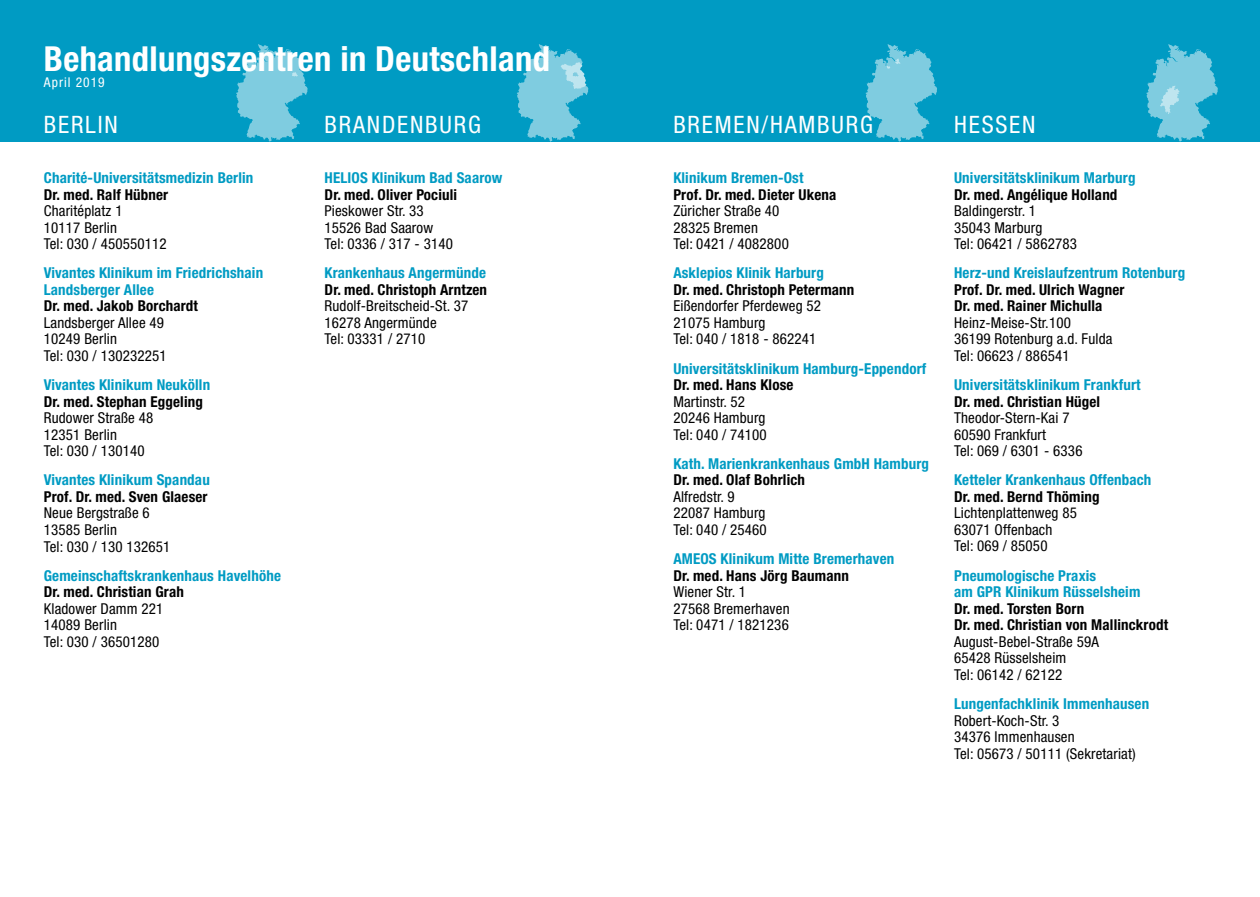
<style>
.page{position:relative;width:1260px;height:897px;background:#fff}
.page>*{position:absolute;margin:0;border:0;box-sizing:border-box;transform-origin:0 0}
.t1{font:700 condensed 34.5px "Helvetica Neue";letter-spacing:.01em;color:#fff}
.t2{font:condensed 24px "Helvetica Neue";letter-spacing:.075em;color:#fff}
.t3{font:condensed 15px/16.5px "Helvetica Neue";letter-spacing:.01em;color:#000}
.t4{font:700 condensed 15px/16.5px "Helvetica Neue";letter-spacing:.01em;color:#009bc3}
.t5{font:700 condensed 15px/16.5px "Helvetica Neue";letter-spacing:.01em;color:#000}
.t6{font:condensed 13.5px "Helvetica Neue";letter-spacing:.075em;color:#fff}
</style>
<div class="page">
<div style="left:0;top:0;width:1260px;height:142px;background:#009bc3"></div>
<svg style="left:517px;top:44px;width:71px;height:98px"></svg>
<svg style="left:236px;top:44px;width:71px;height:98px"></svg>
<svg style="left:865px;top:44px;width:72px;height:98px"></svg>
<svg style="left:1146px;top:44px;width:71px;height:98px"></svg>
<h1 class="t1" style="left:44px;top:37px;width:507px">Behandlungszentren in Deutschland</h1>
<p class="t6" style="left:44px;top:74px;width:62px">April 2019</p>
<h2 class="t2" style="left:44px;top:111px;width:75px">BERLIN</h2>
<h2 class="t2" style="left:324px;top:111px;width:158px">BRANDENBURG</h2>
<h2 class="t2" style="left:673px;top:111px;width:201px">BREMEN/HAMBURG</h2>
<h2 class="t2" style="left:954px;top:111px;width:83px">HESSEN</h2>
<p class="t4" style="left:44px;top:169px;width:211px">Charité-Universitätsmedizin Berlin</p>
<p class="t5" style="left:44px;top:186px;width:126px">Dr. med. Ralf Hübner</p>
<p class="t3" style="left:44px;top:202px;width:124px">Charitéplatz 1<br>10117 Berlin<br>Tel: 030 / 450550112</p>
<p class="t4" style="left:44px;top:264px;width:221px">Vivantes Klinikum im Friedrichshain<br>Landsberger Allee</p>
<p class="t5" style="left:44px;top:297px;width:156px">Dr. med. Jakob Borchardt</p>
<p class="t3" style="left:44px;top:314px;width:124px">Landsberger Allee 49<br>10249 Berlin<br>Tel: 030 / 130232251</p>
<p class="t4" style="left:44px;top:376px;width:168px">Vivantes Klinikum Neukölln</p>
<p class="t5" style="left:44px;top:393px;width:161px">Dr. med. Stephan Eggeling</p>
<p class="t3" style="left:44px;top:409px;width:111px">Rudower Straße 48<br>12351 Berlin<br>Tel: 030 / 130140</p>
<p class="t4" style="left:44px;top:471px;width:167px">Vivantes Klinikum Spandau</p>
<p class="t5" style="left:44px;top:488px;width:165px">Prof. Dr. med. Sven Glaeser</p>
<p class="t3" style="left:44px;top:505px;width:128px">Neue Bergstraße 6<br>13585 Berlin<br>Tel: 030 / 130 132651</p>
<p class="t4" style="left:44px;top:567px;width:239px">Gemeinschaftskrankenhaus Havelhöhe</p>
<p class="t5" style="left:44px;top:583px;width:142px">Dr. med. Christian Grah</p>
<p class="t3" style="left:44px;top:600px;width:121px">Kladower Damm 221<br>14089 Berlin<br>Tel: 030 / 36501280</p>
<p class="t4" style="left:673px;top:169px;width:132px">Klinikum Bremen-Ost</p>
<p class="t5" style="left:673px;top:186px;width:164px">Prof. Dr. med. Dieter Ukena</p>
<p class="t3" style="left:673px;top:202px;width:117px">Züricher Straße 40<br>28325 Bremen<br>Tel: 0421 / 4082800</p>
<p class="t4" style="left:673px;top:264px;width:152px">Asklepios Klinik Harburg</p>
<p class="t5" style="left:673px;top:281px;width:183px">Dr. med. Christoph Petermann</p>
<p class="t3" style="left:673px;top:298px;width:149px">Eißendorfer Pferdeweg 52<br>21075 Hamburg<br>Tel: 040 / 1818 - 862241</p>
<p class="t4" style="left:673px;top:360px;width:254px">Universitätsklinikum Hamburg-Eppendorf</p>
<p class="t5" style="left:673px;top:376px;width:122px">Dr. med. Hans Klose</p>
<p class="t3" style="left:673px;top:393px;width:95px">Martinstr. 52<br>20246 Hamburg<br>Tel: 040 / 74100</p>
<p class="t4" style="left:673px;top:455px;width:257px">Kath. Marienkrankenhaus GmbH Hamburg</p>
<p class="t5" style="left:673px;top:471px;width:133px">Dr. med. Olaf Bohrlich</p>
<p class="t3" style="left:673px;top:488px;width:95px">Alfredstr. 9<br>22087 Hamburg<br>Tel: 040 / 25460</p>
<p class="t4" style="left:673px;top:550px;width:222px">AMEOS Klinikum Mitte Bremerhaven</p>
<p class="t5" style="left:673px;top:567px;width:177px">Dr. med. Hans Jörg Baumann</p>
<p class="t3" style="left:673px;top:583px;width:118px">Wiener Str. 1<br>27568 Bremerhaven<br>Tel: 0471 / 1821236</p>
<p class="t4" style="left:324px;top:169px;width:179px">HELIOS Klinikum Bad Saarow</p>
<p class="t5" style="left:324px;top:186px;width:134px">Dr. med. Oliver Pociuli</p>
<p class="t3" style="left:324px;top:202px;width:130px">Pieskower Str. 33<br>15526 Bad Saarow<br>Tel: 0336 / 317 - 3140</p>
<p class="t4" style="left:324px;top:264px;width:163px">Krankenhaus Angermünde</p>
<p class="t5" style="left:324px;top:281px;width:164px">Dr. med. Christoph Arntzen</p>
<p class="t3" style="left:324px;top:298px;width:145px">Rudolf-Breitscheid-St. 37<br>16278 Angermünde<br>Tel: 03331 / 2710</p>
<p class="t4" style="left:954px;top:169px;width:183px">Universitätsklinikum Marburg</p>
<p class="t5" style="left:954px;top:186px;width:165px">Dr. med. Angélique Holland</p>
<p class="t3" style="left:954px;top:202px;width:124px">Baldingerstr. 1<br>35043 Marburg<br>Tel: 06421 / 5862783</p>
<p class="t4" style="left:954px;top:264px;width:233px">Herz-und Kreislaufzentrum Rotenburg</p>
<p class="t5" style="left:954px;top:281px;width:172px">Prof. Dr. med. Ulrich Wagner<br>Dr. med. Rainer Michulla</p>
<p class="t3" style="left:954px;top:314px;width:160px">Heinz-Meise-Str.100<br>36199 Rotenburg a.d. Fulda<br>Tel: 06623 / 886541</p>
<p class="t4" style="left:954px;top:376px;width:188px">Universitätsklinikum Frankfurt</p>
<p class="t5" style="left:954px;top:393px;width:148px">Dr. med. Christian Hügel</p>
<p class="t3" style="left:954px;top:409px;width:130px">Theodor-Stern-Kai 7<br>60590 Frankfurt<br>Tel: 069 / 6301 - 6336</p>
<p class="t4" style="left:954px;top:471px;width:199px">Ketteler Krankenhaus Offenbach</p>
<p class="t5" style="left:954px;top:488px;width:147px">Dr. med. Bernd Thöming</p>
<p class="t3" style="left:954px;top:505px;width:124px">Lichtenplattenweg 85<br>63071 Offenbach<br>Tel: 069 / 85050</p>
<p class="t4" style="left:954px;top:567px;width:188px">Pneumologische Praxis<br>am GPR Klinikum Rüsselsheim</p>
<p class="t5" style="left:954px;top:600px;width:216px">Dr. med. Torsten Born<br>Dr. med. Christian von Mallinckrodt</p>
<p class="t3" style="left:954px;top:633px;width:146px">August-Bebel-Straße 59A<br>65428 Rüsselsheim<br>Tel: 06142 / 62122</p>
<p class="t4" style="left:954px;top:695px;width:197px">Lungenfachklinik Immenhausen</p>
<p class="t3" style="left:954px;top:712px;width:183px">Robert-Koch-Str. 3<br>34376 Immenhausen<br>Tel: 05673 / 50111 (Sekretariat)</p>
</div>
